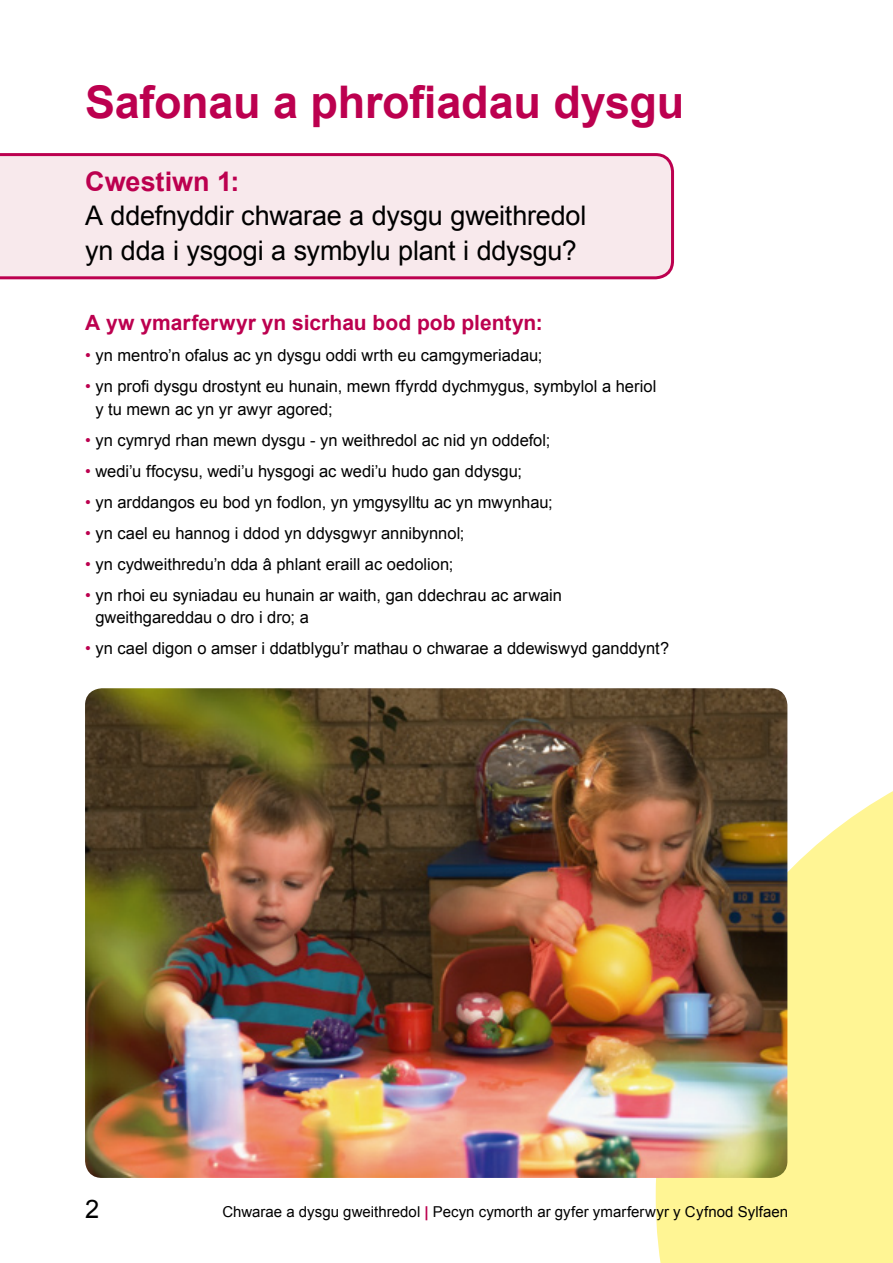
<style>
.page{position:relative;width:893px;height:1263px;background:#fff}
.page>*{position:absolute;margin:0;border:0;box-sizing:border-box;transform-origin:0 0}
.t1{font:700 45px "Arial";letter-spacing:-.005em;color:#bc004f}
.t2{font:27px/34.5px "Arial";letter-spacing:-.01em;color:#000}
.t3{font:700 27px "Arial";color:#bc004f}
.t4{font:25.5px "Arial";color:#000}
.t5{font:700 21px "Arial";color:#bc004f}
.t6{font:16.5px/22.5px "Arial";color:#000}
.t7{font:15px "Arial";letter-spacing:.005em;color:#000}
.s1{color:#bc004f}
.s2{font-weight:700;color:#bc004f}
</style>
<div class="page">
<svg style="left:656px;top:732px;width:237px;height:531px;background:#fef5a3"></svg>
<div style="left:0;top:153px;width:674px;height:126px;background:#f8e9ec"></div>
<img style="left:85px;top:688px;width:702px;height:490px">
<h1 class="t1" style="left:85px;top:77px;width:601px">Safonau a phrofiadau dysgu</h1>
<h2 class="t3" style="left:85px;top:166px;width:156px">Cwestiwn 1:</h2>
<h2 class="t2" style="left:85px;top:198px;width:503px">A ddefnyddir chwarae a dysgu gweithredol yn dda i ysgogi a symbylu plant i ddysgu?</h2>
<p class="t5" style="left:85px;top:311px;width:459px">A yw ymarferwyr yn sicrhau bod pob plentyn:</p>
<p class="t6" style="left:85px;top:344px;width:459px"><span class="s1">•</span> yn mentro’n ofalus ac yn dysgu oddi wrth eu camgymeriadau;</p>
<p class="t6" style="left:95px;top:375px;width:562px;text-indent:-10px"><span class="s1">•</span> yn profi dysgu drostynt eu hunain, mewn ffyrdd dychmygus, symbylol a heriol y tu mewn ac yn yr awyr agored;</p>
<p class="t6" style="left:85px;top:428px;width:467px"><span class="s1">•</span> yn cymryd rhan mewn dysgu - yn weithredol ac nid yn oddefol;</p>
<p class="t6" style="left:85px;top:459px;width:438px"><span class="s1">•</span> wedi’u ffocysu, wedi’u hysgogi ac wedi’u hudo gan ddysgu;</p>
<p class="t6" style="left:85px;top:490px;width:469px"><span class="s1">•</span> yn arddangos eu bod yn fodlon, yn ymgysylltu ac yn mwynhau;</p>
<p class="t6" style="left:85px;top:521px;width:381px"><span class="s1">•</span> yn cael eu hannog i ddod yn ddysgwyr annibynnol;</p>
<p class="t6" style="left:85px;top:552px;width:370px"><span class="s1">•</span> yn cydweithredu’n dda â phlant eraill ac oedolion;</p>
<p class="t6" style="left:95px;top:583px;width:468px;text-indent:-10px"><span class="s1">•</span> yn rhoi eu syniadau eu hunain ar waith, gan ddechrau ac arwain gweithgareddau o dro i dro; a</p>
<p class="t6" style="left:85px;top:637px;width:586px"><span class="s1">•</span> yn cael digon o amser i ddatblygu’r mathau o chwarae a ddewiswyd ganddynt?</p>
<h3 class="t4" style="left:85px;top:1194px;width:16px">2</h3>
<p class="t7" style="left:222px;top:1203px;width:567px">Chwarae a dysgu gweithredol <span class="s2">|</span> Pecyn cymorth ar gyfer ymarferwyr y Cyfnod Sylfaen</p>
</div>
